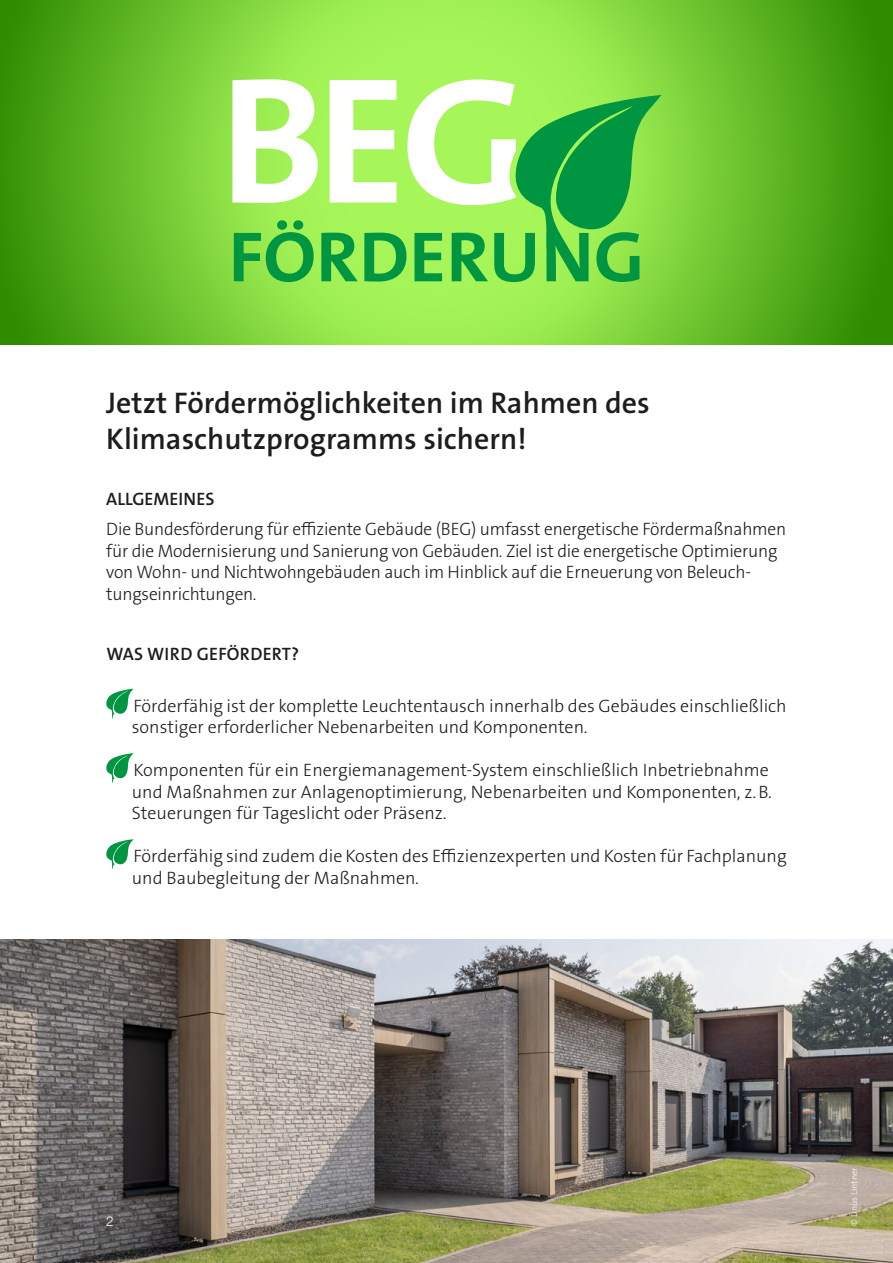
<style>
.page{position:relative;width:893px;height:1263px;background:#fff}
.page>*{position:absolute;margin:0;border:0;box-sizing:border-box;transform-origin:0 0}
.t1{font:600 30px/36px "The Sans B W6";color:#1d1d1b}
.t2{font:300 18px/21.6px "The Sans B W3";color:#1d1d1b}
.t3{font:600 18px "The Sans B W6";letter-spacing:.01em;color:#1d1d1b}
.t4{font:300 13.5px "Helvetica Neue LTW1 G";color:#fff}
.Copyright_Hinweis{font:300 9px "The Sans B W3";color:#fff}
</style>
<div class="page">
<img style="left:0;top:940px;width:893px;height:323px">
<svg style="left:106px;top:689px;width:27px;height:30px"></svg>
<svg style="left:106px;top:753px;width:28px;height:30px"></svg>
<svg style="left:106px;top:839px;width:28px;height:30px"></svg>
<svg style="left:0;top:0;width:893px;height:344px;background:#6bc22d"></svg>
<svg style="left:232px;top:79px;width:429px;height:203px"></svg>
<p class="t1" style="left:106px;top:385px;width:545px">Jetzt Fördermöglichkeiten im Rahmen des<br>Klimaschutzprogramms sichern!</p>
<p class="t3" style="left:106px;top:487px;width:110px">ALLGEMEINES</p>
<p class="t2" style="left:106px;top:518px;width:681px">Die Bundesförderung für effiziente Gebäude (BEG) umfasst energetische Fördermaßnahmen für die Modernisierung und Sanierung von Gebäuden. Ziel ist die energetische Optimierung von Wohn- und Nichtwohngebäuden auch im Hinblick auf die Erneuerung von Beleuch&shy;tungseinrichtungen.</p>
<p class="t3" style="left:106px;top:642px;width:194px">WAS WIRD GEFÖRDERT?</p>
<p class="t2" style="left:132px;top:695px;width:656px">Förderfähig ist der komplette Leuchtentausch innerhalb des Gebäudes einschließlich sonstiger erforderlicher Nebenarbeiten und Komponenten.</p>
<p class="t2" style="left:132px;top:759px;width:641px">Komponenten für ein Energiemanagement-System einschließlich Inbetriebnahme und Maßnahmen zur Anlagenoptimierung, Nebenarbeiten und Komponenten, z.B.<br>Steuerungen für Tageslicht oder Präsenz.</p>
<p class="t2" style="left:132px;top:845px;width:656px">Förderfähig sind zudem die Kosten des Effizienzexperten und Kosten für Fachplanung und Baubegleitung der Maßnahmen.</p>
<p class="t4" style="left:106px;top:1213px;width:9px">2</p>
<p class="Copyright_Hinweis" style="left:848px;top:1226px;width:60px;rotate:-90deg">© Linus Lintner</p>
</div>
